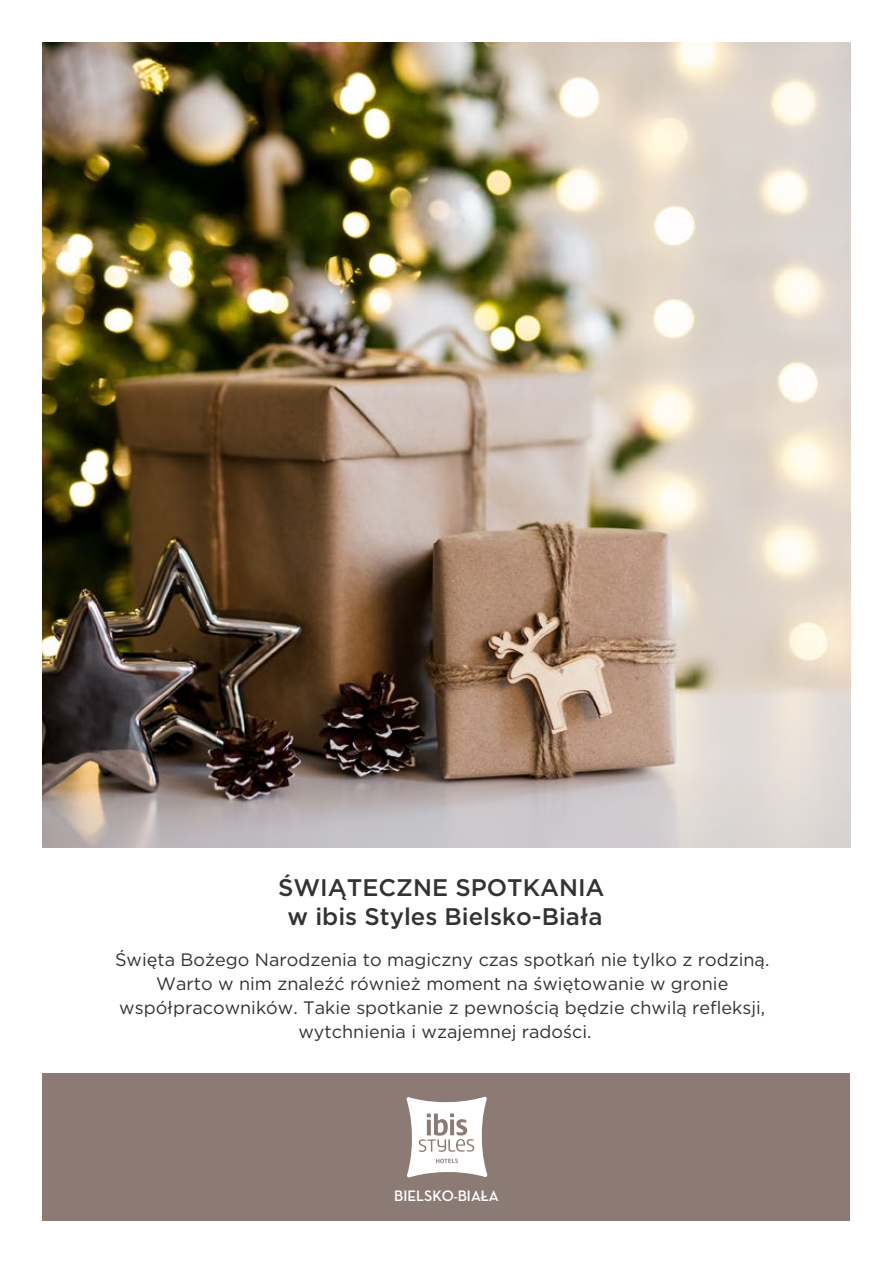
<style>
.page{position:relative;width:893px;height:1263px;background:#fff}
.page>*{position:absolute;margin:0;border:0;box-sizing:border-box;transform-origin:0 0}
.t1{font:500 24px/28.8px "Gotham";color:#333;text-align:center}
.t2{font:18px/24px "Gotham";color:#333;text-align:center}
.t3{font:700 15.45px "Neutra Disp";color:#fff}
</style>
<div class="page">
<div style="left:43px;top:1073px;width:807px;height:147px;background:#8c7a74"></div>
<img style="left:43px;top:43px;width:807px;height:804px">
<svg style="left:406px;top:1096px;width:81px;height:81px"></svg>
<h1 class="t1" style="left:278px;top:873px;width:328px">ŚWIĄTECZNE SPOTKANIA w ibis Styles Bielsko-Biała</h1>
<p class="t2" style="left:115px;top:947px;width:656px">Święta Bożego Narodzenia to magiczny czas spotkań nie tylko z rodziną.<br>Warto w nim znaleźć również moment na świętowanie w gronie współpracowników. Takie spotkanie z pewnością będzie chwilą refleksji, wytchnienia i wzajemnej radości.</p>
<p class="t3" style="left:394px;top:1187px;width:106px">BIELSKO-BIAŁA</p>
</div>
